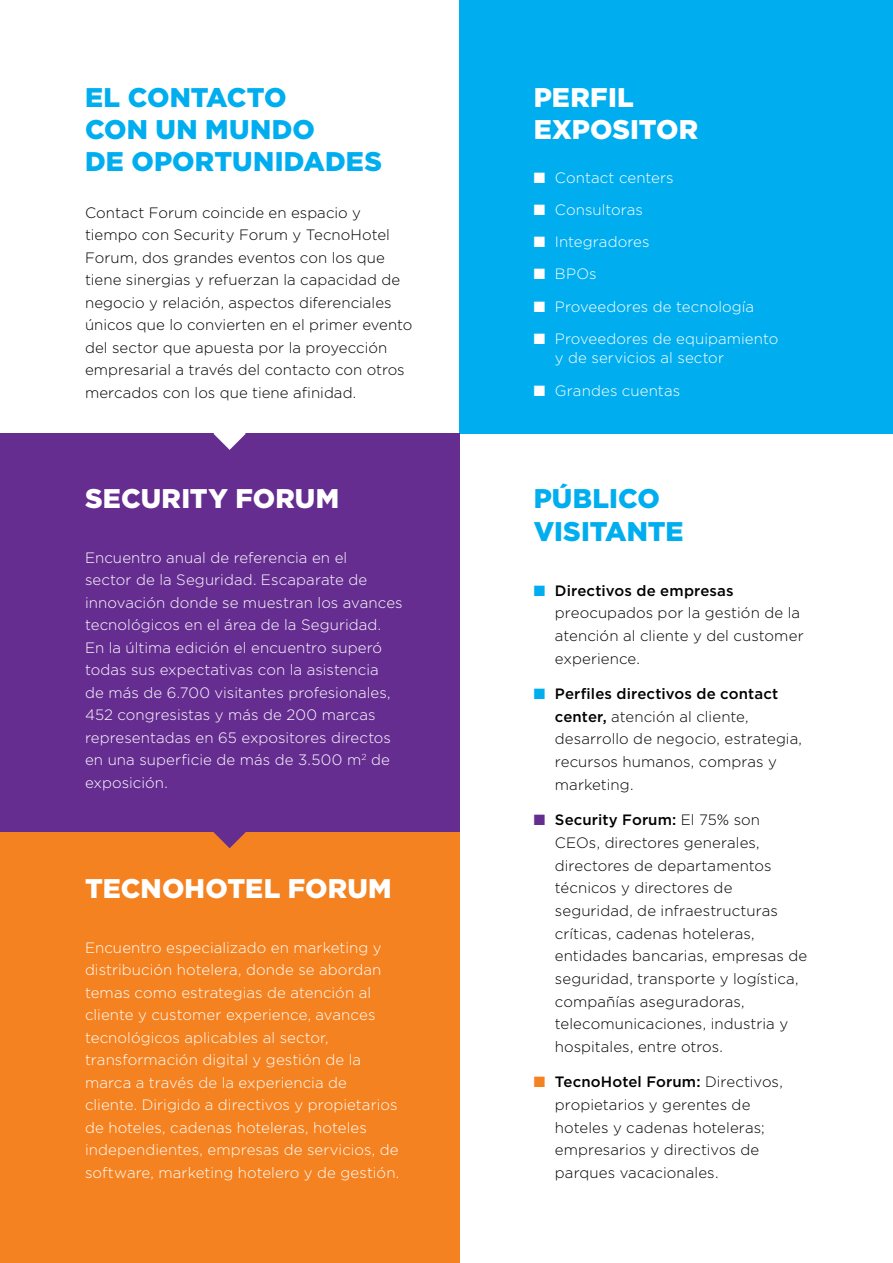
<style>
.page{position:relative;width:893px;height:1263px;background:#fff}
.page>*{position:absolute;margin:0;border:0;box-sizing:border-box;transform-origin:0 0}
.t1{font:900 27px/32.4px "Gotham";letter-spacing:.005em;color:#00aeef}
.t2{font:900 27px/32.4px "Gotham";letter-spacing:.005em;color:#fff}
.t3{font:300 15px/22.6px "Gotham";letter-spacing:.005em;color:#000}
.t4{font:300 15px/22.5px "Gotham";letter-spacing:.005em;color:#fff}
.s1{color:#00aeef}
.s2{font-weight:500}
.s3{color:#662d91}
.s4{color:#f58220}
</style>
<div class="page">
<div style="left:459px;top:0;width:434px;height:434px;background:#00aeef"></div>
<div style="left:0;top:832px;width:459px;height:431px;background:#f58220"></div>
<div style="left:0;top:434px;width:459px;height:398px;background:#662d91"></div>
<svg style="left:213px;top:433px;width:33px;height:17px"></svg>
<svg style="left:213px;top:832px;width:33px;height:16px"></svg>
<h1 class="t1" style="left:85px;top:81px;width:64px">EL CONTACTO<br>CON</h1>
<h1 class="t1" style="left:156px;top:113px;width:159px">UN MUNDO</h1>
<h1 class="t1" style="left:85px;top:145px;width:68px">DE OPORT</h1>
<h1 class="t1" style="left:232px;top:145px;width:132px">UNI DADES</h1>
<p class="t3" style="left:85px;top:201px;width:329px">Contact Forum coincide en espacio y tiempo con Security Forum y TecnoHotel Forum, dos grandes eventos con los que tiene sinergias y refuerzan la capacidad de negocio y relación, aspectos diferenciales únicos que lo convierten en el primer evento del sector que apuesta por la proyección empresarial a través del contacto con otros mercados con los que tiene afinidad.</p>
<h1 class="t2" style="left:85px;top:482px;width:256px">SECURITY FORUM</h1>
<p class="t4" style="left:85px;top:546px;width:319px">Encuentro anual de referencia en el<br>sector de la Seguridad. Escaparate de innovación donde se muestran los avances tecnológicos en el área de la Seguridad.<br>En la última edición el encuentro superó todas sus expectativas con la asistencia<br>de más de 6.700 visitantes profesionales, 452 congresistas y más de 200 marcas representadas en 65 expositores directos en una superficie de más de 3.500 m<sup>2</sup> de exposición.</p>
<h1 class="t2" style="left:85px;top:872px;width:39px">TECNO</h1>
<h1 class="t2" style="left:185px;top:872px;width:41px">HOTEL</h1>
<h1 class="t2" style="left:288px;top:872px;width:105px">FORUM</h1>
<p class="t4" style="left:85px;top:936px;width:316px">Encuentro especializado en marketing y distribución hotelera, donde se abordan temas como estrategias de atención al cliente y customer experience, avances tecnológicos aplicables al sector, transformación digital y gestión de la marca a través de la experiencia de cliente. Dirigido a directivos y propietarios de hoteles, cadenas hoteleras, hoteles independientes, empresas de servicios, de software, marketing hotelero y de gestión.</p>
<h1 class="t2" style="left:534px;top:81px;width:166px">PERFIL<br>EXPOSITOR</h1>
<p class="t4" style="left:534px;top:166px;width:142px">■ Contact centers</p>
<p class="t4" style="left:534px;top:198px;width:111px">■ Consultoras</p>
<p class="t4" style="left:534px;top:230px;width:117px">■ Integradores</p>
<p class="t4" style="left:534px;top:262px;width:64px">■ BPOs</p>
<p class="t4" style="left:534px;top:295px;width:222px">■ Proveedores de tecnología</p>
<p class="t4" style="left:555px;top:328px;width:225px;line-height:19.5px;text-indent:-21px">■ Proveedores de equipamiento y de servicios al sector</p>
<p class="t4" style="left:534px;top:379px;width:148px">■ Grandes cuentas</p>
<h1 class="t1" style="left:534px;top:482px;width:151px">PÚBLICO<br>VISITANTE</h1>
<p class="t3" style="left:555px;top:579px;width:250px;text-indent:-21px"><span class="s1">■</span> <span class="s2">Directivos de empresas </span>preocupados por la gestión de la atención al cliente y del customer experience.</p>
<p class="t3" style="left:555px;top:682px;width:249px;text-indent:-21px"><span class="s1">■</span> <span class="s2">Perfiles directivos de contact center,</span> atención al cliente, desarrollo de negocio, estrategia, recursos humanos, compras y marketing.</p>
<p class="t3" style="left:555px;top:808px;width:254px;text-indent:-21px"><span class="s3">■</span> <span class="s2">Security Forum:</span> El 75% son<br>CEOs, directores generales, directores de departamentos técnicos y directores de seguridad, de infraestructuras críticas, cadenas hoteleras, entidades bancarias, empresas de seguridad, transporte y logística, compañías aseguradoras, telecomunicaciones, industria y hospitales, entre otros.</p>
<p class="t3" style="left:555px;top:1070px;width:229px;text-indent:-21px"><span class="s4">■</span> <span class="s2">TecnoHotel Forum:</span> Directivos, propietarios y gerentes de hoteles y cadenas hoteleras; empresarios y directivos de parques vacacionales.</p>
</div>
